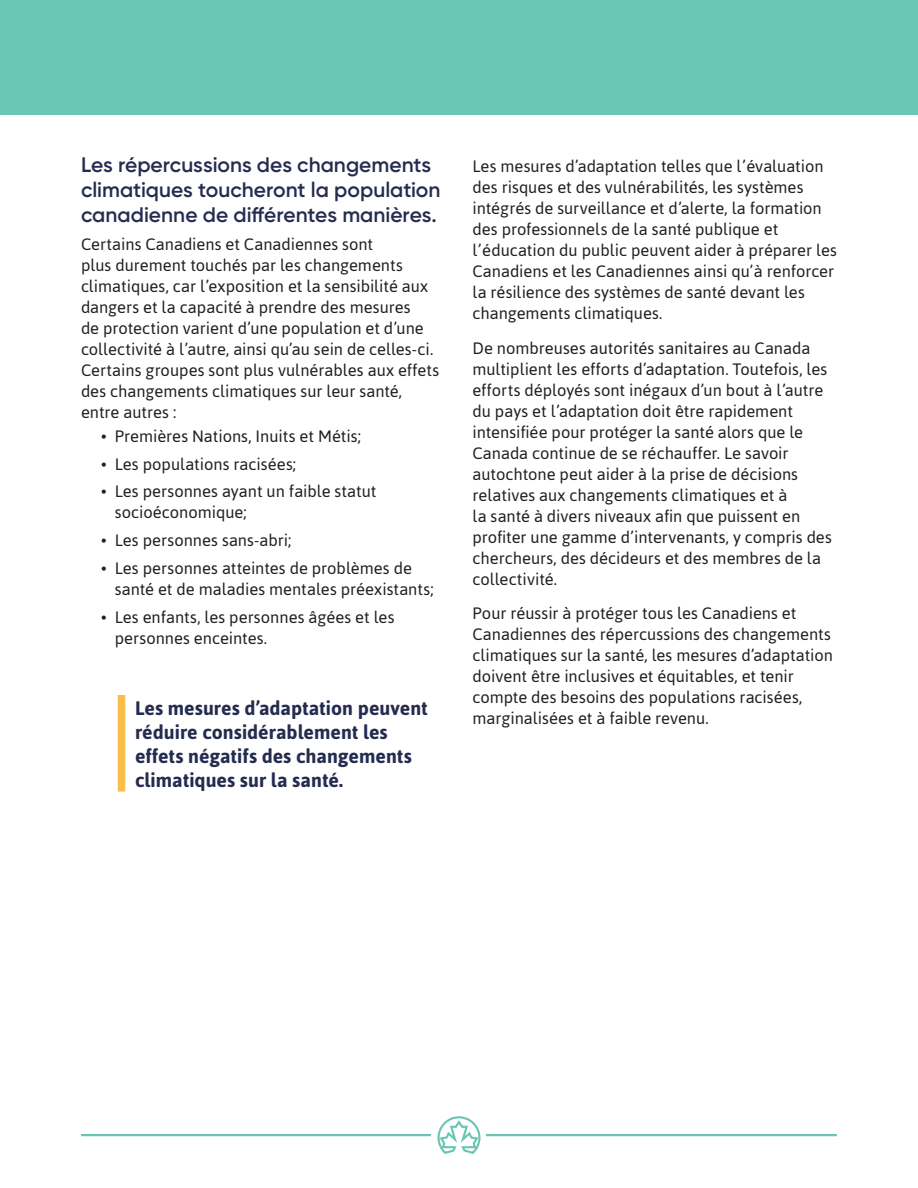
<style>
.page{position:relative;width:918px;height:1188px;background:#fff}
.page>*{position:absolute;margin:0;border:0;box-sizing:border-box;transform-origin:0 0}
.t1{font:600 21px/25.2px "Gilroy";color:#252c50}
.Key_Message{font:700 19.5px/24px "Asap";color:#252c50}
.Body{font:16.5px/21px "Asap";color:#231f20}
.Body_B4_Bullet{font:16.5px/21px "Asap";color:#231f20}
</style>
<div class="page">
<div style="left:0;top:0;width:918px;height:114px;background:#6ac6b4"></div>
<hr style="left:81px;top:1134px;width:756px;height:2px;background:#6ac6b4">
<div style="left:432px;top:1116px;width:54px;height:38px;background:#fff"></div>
<svg style="left:437px;top:1116px;width:44px;height:38px"></svg>
<div style="left:118px;top:695px;width:7px;height:97px;background:#fabf4a"></div>
<h3 class="t1" style="left:81px;top:151px;width:361px">Les répercussions des changements climatiques toucheront la population canadienne de différentes manières.</h3>
<p class="Body_B4_Bullet" style="left:81px;top:233px;width:360px">Certains Canadiens et Canadiennes sont<br>plus durement touchés par les changements climatiques, car l’exposition et la sensibilité aux dangers et la capacité à prendre des mesures<br>de protection varient d’une population et d’une collectivité à l’autre, ainsi qu’au sein de celles-ci.<br>Certains groupes sont plus vulnérables aux effets des changements climatiques sur leur santé, entre autres :</p>
<p class="Body" style="left:101px;top:425px;width:261px">• Premières Nations, Inuits et Métis;</p>
<p class="Body" style="left:101px;top:453px;width:196px">• Les populations racisées;</p>
<p class="Body" style="left:115px;top:481px;width:263px;text-indent:-14px">• Les personnes ayant un faible statut socioéconomique;</p>
<p class="Body" style="left:101px;top:529px;width:192px">• Les personnes sans-abri;</p>
<p class="Body" style="left:115px;top:557px;width:320px;text-indent:-14px">• Les personnes atteintes de problèmes de santé et de maladies mentales préexistants;</p>
<p class="Body" style="left:115px;top:606px;width:281px;text-indent:-14px">• Les enfants, les personnes âgées et les personnes enceintes.</p>
<p class="Key_Message" style="left:135px;top:695px;width:294px">Les mesures d’adaptation peuvent réduire considérablement les effets négatifs des changements climatiques sur la santé.</p>
<p class="Body" style="left:472px;top:155px;width:366px">Les mesures d’adaptation telles que l’évaluation des risques et des vulnérabilités, les systèmes intégrés de surveillance et d’alerte, la formation des professionnels de la santé publique et l’éducation du public peuvent aider à préparer les Canadiens et les Canadiennes ainsi qu’à renforcer la résilience des systèmes de santé devant les changements climatiques.</p>
<p class="Body" style="left:472px;top:337px;width:361px">De nombreuses autorités sanitaires au Canada multiplient les efforts d’adaptation. Toutefois, les efforts déployés sont inégaux d’un bout à l’autre du pays et l’adaptation doit être rapidement intensifiée pour protéger la santé alors que le Canada continue de se réchauffer. Le savoir autochtone peut aider à la prise de décisions relatives aux changements climatiques et à<br>la santé à divers niveaux afin que puissent en profiter une gamme d’intervenants, y compris des chercheurs, des décideurs et des membres de la collectivité.</p>
<p class="Body" style="left:472px;top:602px;width:362px">Pour réussir à protéger tous les Canadiens et Canadiennes des répercussions des changements climatiques sur la santé, les mesures d’adaptation doivent être inclusives et équitables, et tenir compte des besoins des populations racisées, marginalisées et à faible revenu.</p>
</div>
